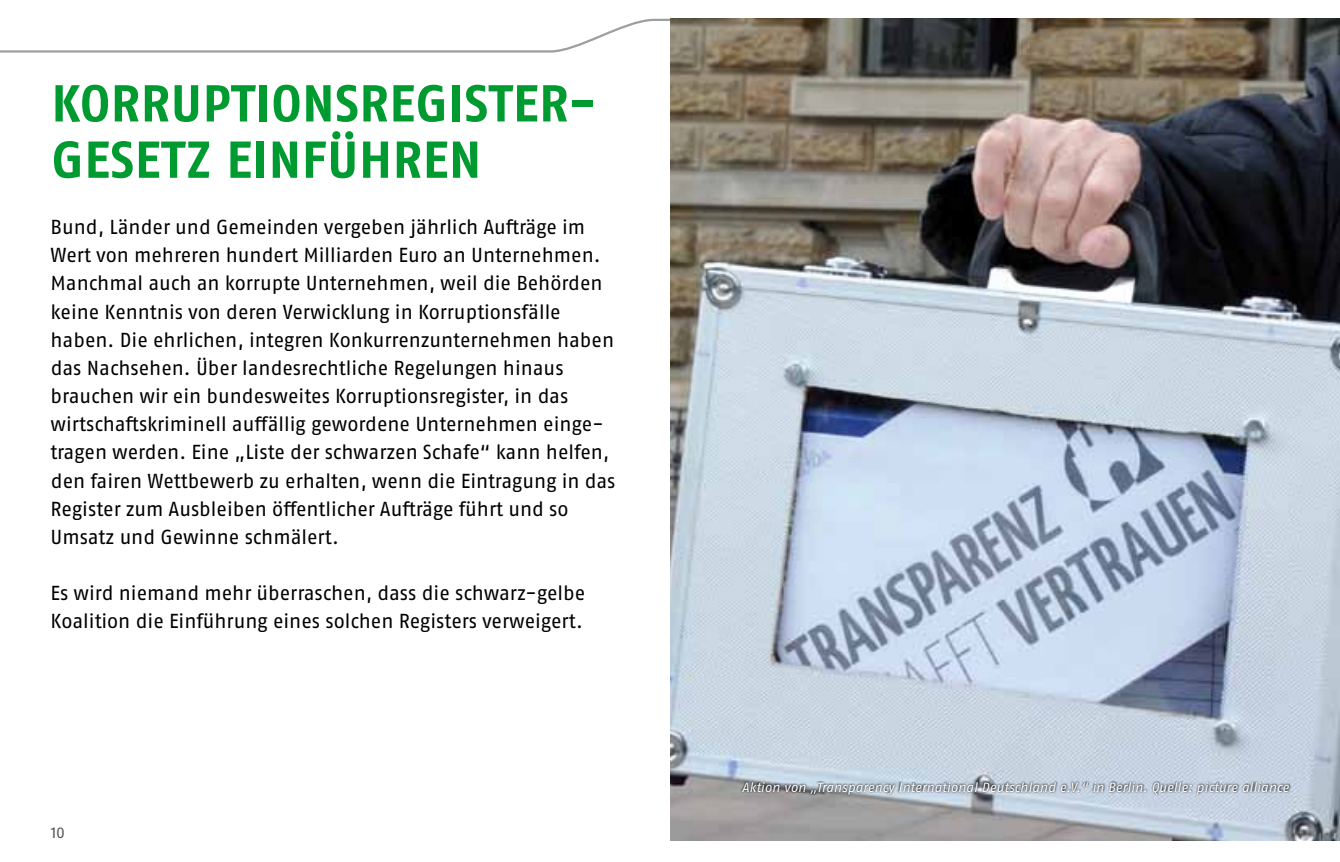
<style>
.page{position:relative;width:1340px;height:862px;background:#fff}
.page>*{position:absolute;margin:0;border:0;box-sizing:border-box;transform-origin:0 0}
.t1{font:700 51.75px/56.2px "Fago OT";letter-spacing:.01em;color:#009b30}
.t2{font:20.25px/28.1px "Fago OT";letter-spacing:-.005em;color:#000}
.t3{font:15.75px "Fago OT";color:#58585a}
.t4{font:italic 13.5px "Fago OT";letter-spacing:-.005em;color:#fff}
</style>
<div class="page">
<svg style="left:0;top:18px;width:672px;height:35px"></svg>
<img style="left:670px;top:19px;width:669px;height:820px">
<svg style="left:740px;top:780px;width:551px;height:16px;background:#99a2ac"></svg>
<h1 class="t1" style="left:51px;top:75px;width:547px">KORRUPTIONSREGISTER-<br>GESETZ EINFÜH REN</h1>
<p class="t2" style="left:50px;top:213px;width:566px">Bund, Länder und Gemeinden vergeben jährlich Aufträge im Wert von mehreren hundert Milliarden Euro an Unternehmen.<br>Manchmal auch an korrupte Unternehmen, weil die Behörden keine Kenntnis von deren Verwicklung in Korruptionsfälle haben. Die ehrlichen, integren Konkurrenzunternehmen haben das Nachsehen. Über landesrechtliche Regelungen hinaus brauchen wir ein bundesweites Korruptionsregister, in das wirtschaftskriminell auffällig gewordene Unternehmen einge&shy;tragen werden. Eine „Liste der schwarzen Schafe“ kann helfen, den fairen Wettbewerb zu erhalten, wenn die Eintragung in das Register zum Ausbleiben öffentlicher Aufträge führt und so Umsatz und Gewinne schmälert.</p>
<p class="t2" style="left:51px;top:578px;width:536px">Es wird niemand mehr überraschen, dass die schwarz-gelbe<br>Koalition die Einführung eines solchen Registers verweigert.</p>
<p class="t3" style="left:51px;top:823px;width:16px">10</p>
<p class="t4" style="left:741px;top:779px;width:548px">Aktion von „Transparency International Deutschland e.V.“ in Berlin. Quelle: picture alliance</p>
</div>
